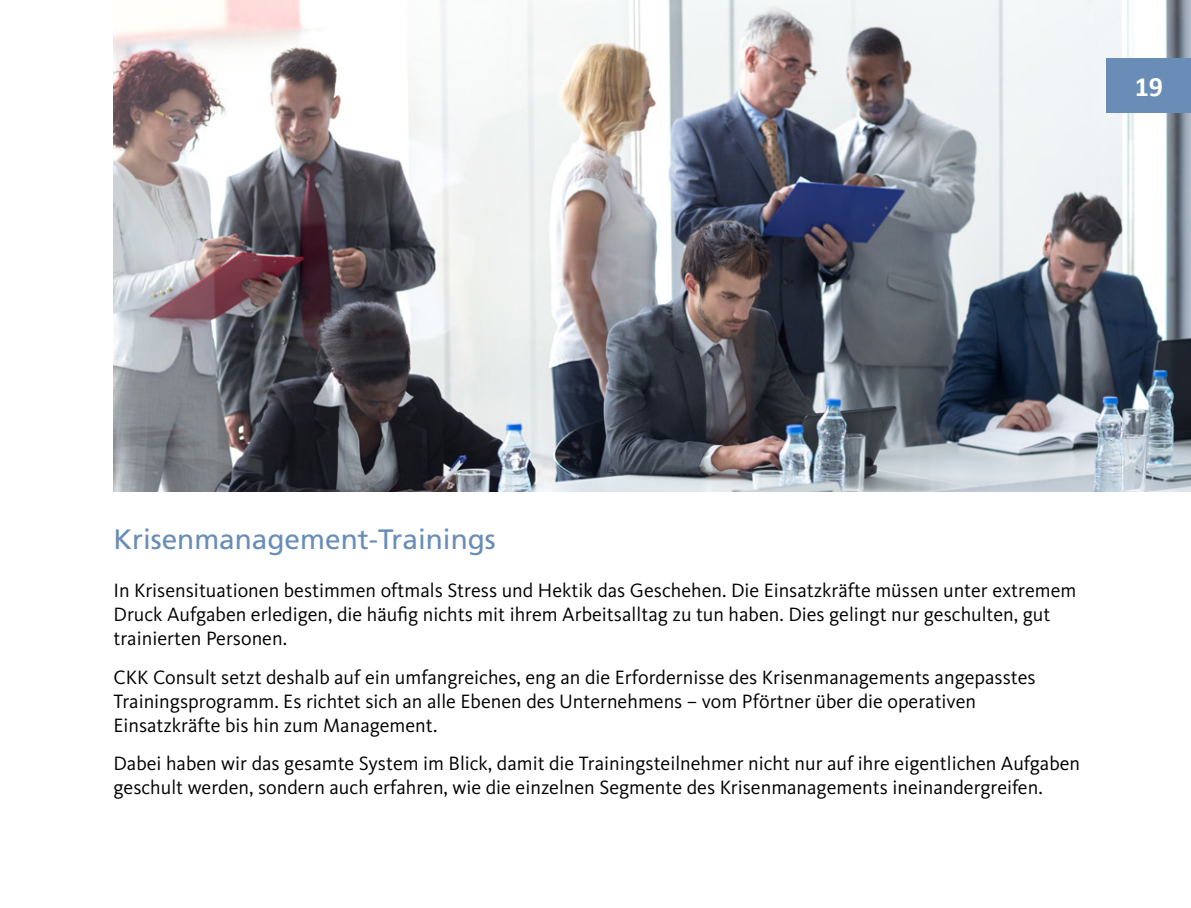
<style>
.page{position:relative;width:1191px;height:908px;background:#fff}
.page>*{position:absolute;margin:0;border:0;box-sizing:border-box;transform-origin:0 0}
.body_text{font:28px "Frutiger";color:#698db6}
.t1{font:700 28px "Calibri";color:#fff}
.body_text-2{font:20px/24px "Kievit";color:#000}
</style>
<div class="page">
<img style="left:113px;top:0;width:1078px;height:491px">
<div style="left:1106px;top:58px;width:85px;height:55px;background:#698db6"></div>
<h1 class="t1" style="left:1134px;top:69px;width:30px">19</h1>
<p class="body_text" style="left:113px;top:522px;width:384px">Krisenmanagement-Trainings</p>
<p class="body_text-2" style="left:113px;top:578px;width:964px">In Krisensituationen bestimmen oftmals Stress und Hektik das Geschehen. Die Einsatzkräfte müssen unter extremem<br>Druck Aufgaben erledigen, die häufig nichts mit ihrem Arbeitsalltag zu tun haben. Dies gelingt nur geschulten, gut trainierten Personen.</p>
<p class="body_text-2" style="left:113px;top:664px;width:924px">CKK Consult setzt deshalb auf ein umfangreiches, eng an die Erfordernisse des Krisenmanagements angepasstes<br>Trainingsprogramm. Es richtet sich an alle Ebenen des Unternehmens – vom Pförtner über die operativen<br>Einsatzkräfte bis hin zum Management.</p>
<p class="body_text-2" style="left:113px;top:751px;width:968px">Dabei haben wir das gesamte System im Blick, damit die Trainingsteilnehmer nicht nur auf ihre eigentlichen Aufgaben geschult werden, sondern auch erfahren, wie die einzelnen Segmente des Krisenmanagements ineinandergreifen.</p>
</div>
